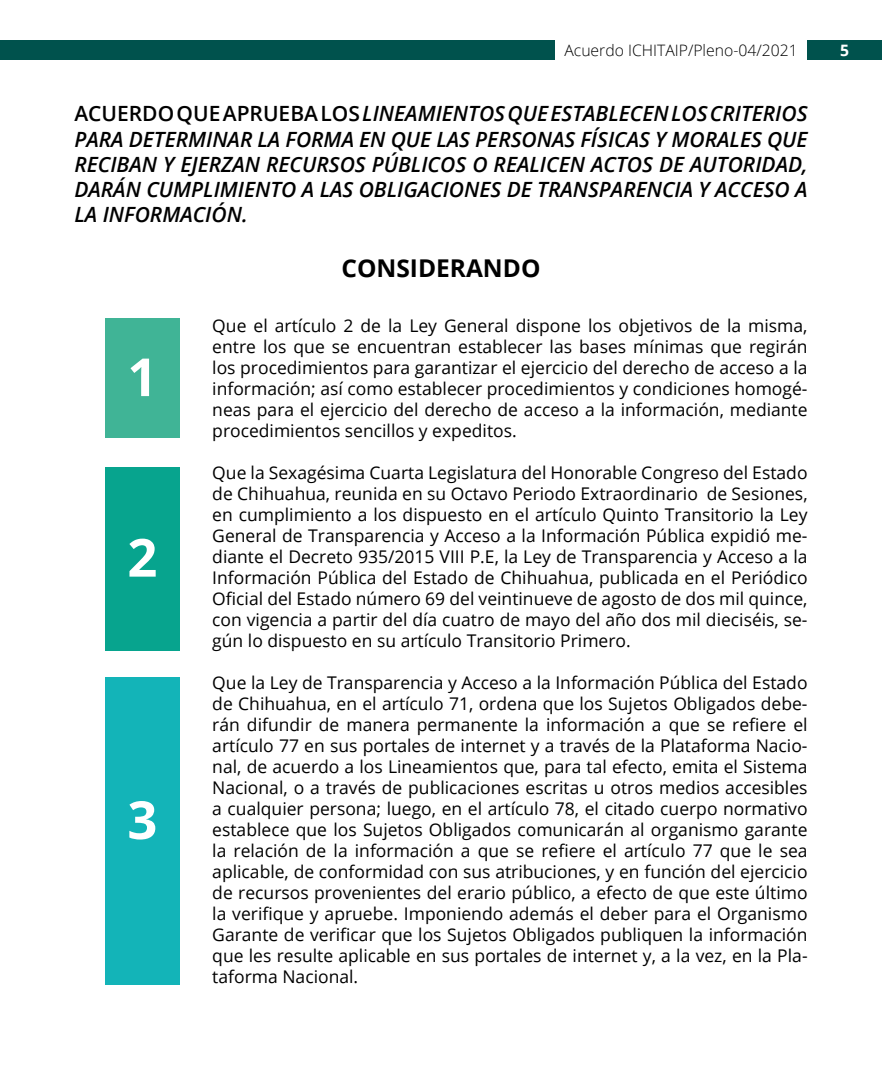
<style>
.page{position:relative;width:882px;height:1071px;background:#fff}
.page>*{position:absolute;margin:0;border:0;box-sizing:border-box;transform-origin:0 0}
.t1{font:700 52.5px "Open Sans";color:#fff}
.t2{font:700 24.5px "Open Sans";color:#000}
.t3{font:italic 600 21px/25.2px "Open Sans";color:#000;text-align:justify}
.t4{font:17.5px/21px "Open Sans";color:#000;text-align:justify}
.t5{font:300 15.75px "Open Sans";color:#000}
.t6{font:700 15.75px "Open Sans";color:#fff}
.s1{font-style:normal}
</style>
<div class="page">
<div style="left:808px;top:40px;width:74px;height:20px;background:#00524d"></div>
<div style="left:0;top:40px;width:555px;height:20px;background:#00524d"></div>
<div style="left:105px;top:319px;width:75px;height:119px;background:#40b496"></div>
<div style="left:105px;top:467px;width:75px;height:184px;background:#07a48e"></div>
<div style="left:105px;top:677px;width:75px;height:308px;background:#13b4b8"></div>
<p class="t5" style="left:564px;top:39px;width:235px">Acuerdo ICHITAIP/Pleno-04/2021</p>
<p class="t6" style="left:840px;top:39px;width:10px">5</p>
<p class="t3" style="left:74px;top:101px;width:735px"><span class="s1">ACUERDO QUE APRUEBA LOS</span> LINEAMIENTOS QUE ESTABLECEN LOS CRITERIOS PARA DETERMINAR LA FORMA EN QUE LAS PERSONAS FÍSICAS Y MORALES QUE RECIBAN Y EJERZAN RECURSOS PÚBLICOS O REALICEN ACTOS DE AUTORIDAD, DARÁN CUMPLIMIENTO A LAS OBLIGACIONES DE TRANSPARENCIA Y ACCESO A LA INFORMACIÓN.</p>
<h2 class="t2" style="left:341px;top:251px;width:201px">CONSIDERANDO</h2>
<h1 class="t1" style="left:127px;top:340px;width:31px">1</h1>
<h1 class="t1" style="left:127px;top:521px;width:31px">2</h1>
<h1 class="t1" style="left:127px;top:783px;width:31px">3</h1>
<p class="t4" style="left:212px;top:315px;width:597px">Que el artículo 2 de la Ley General dispone los objetivos de la misma, entre los que se encuentran establecer las bases mínimas que regirán los procedimientos para garantizar el ejercicio del derecho de acceso a la información; así como establecer procedimientos y condiciones homogé&shy;neas para el ejercicio del derecho de acceso a la información, mediante procedimientos sencillos y expeditos.</p>
<p class="t4" style="left:212px;top:462px;width:597px">Que la Sexagésima Cuarta Legislatura del Honorable Congreso del Estado de Chihuahua, reunida en su Octavo Periodo Extraordinario de Sesiones, en cumplimiento a los dispuesto en el artículo Quinto Transitorio la Ley General de Transparencia y Acceso a la Información Pública expidió me&shy;diante el Decreto 935/2015 VIII P.E, la Ley de Transparencia y Acceso a la Información Pública del Estado de Chihuahua, publicada en el Periódico Oficial del Estado número 69 del veintinueve de agosto de dos mil quince, con vigencia a partir del día cuatro de mayo del año dos mil dieciséis, se&shy;gún lo dispuesto en su artículo Transitorio Primero.</p>
<p class="t4" style="left:212px;top:672px;width:597px">Que la Ley de Transparencia y Acceso a la Información Pública del Estado de Chihuahua, en el artículo 71, ordena que los Sujetos Obligados debe&shy;rán difundir de manera permanente la información a que se refiere el artículo 77 en sus portales de internet y a través de la Plataforma Nacio&shy;nal, de acuerdo a los Lineamientos que, para tal efecto, emita el Sistema Nacional, o a través de publicaciones escritas u otros medios accesibles a cualquier persona; luego, en el artículo 78, el citado cuerpo normativo establece que los Sujetos Obligados comunicarán al organismo garante la relación de la información a que se refiere el artículo 77 que le sea aplicable, de conformidad con sus atribuciones, y en función del ejercicio de recursos provenientes del erario público, a efecto de que este último la verifique y apruebe. Imponiendo además el deber para el Organismo Garante de verificar que los Sujetos Obligados publiquen la información que les resulte aplicable en sus portales de internet y, a la vez, en la Pla&shy;taforma Nacional.</p>
</div>
